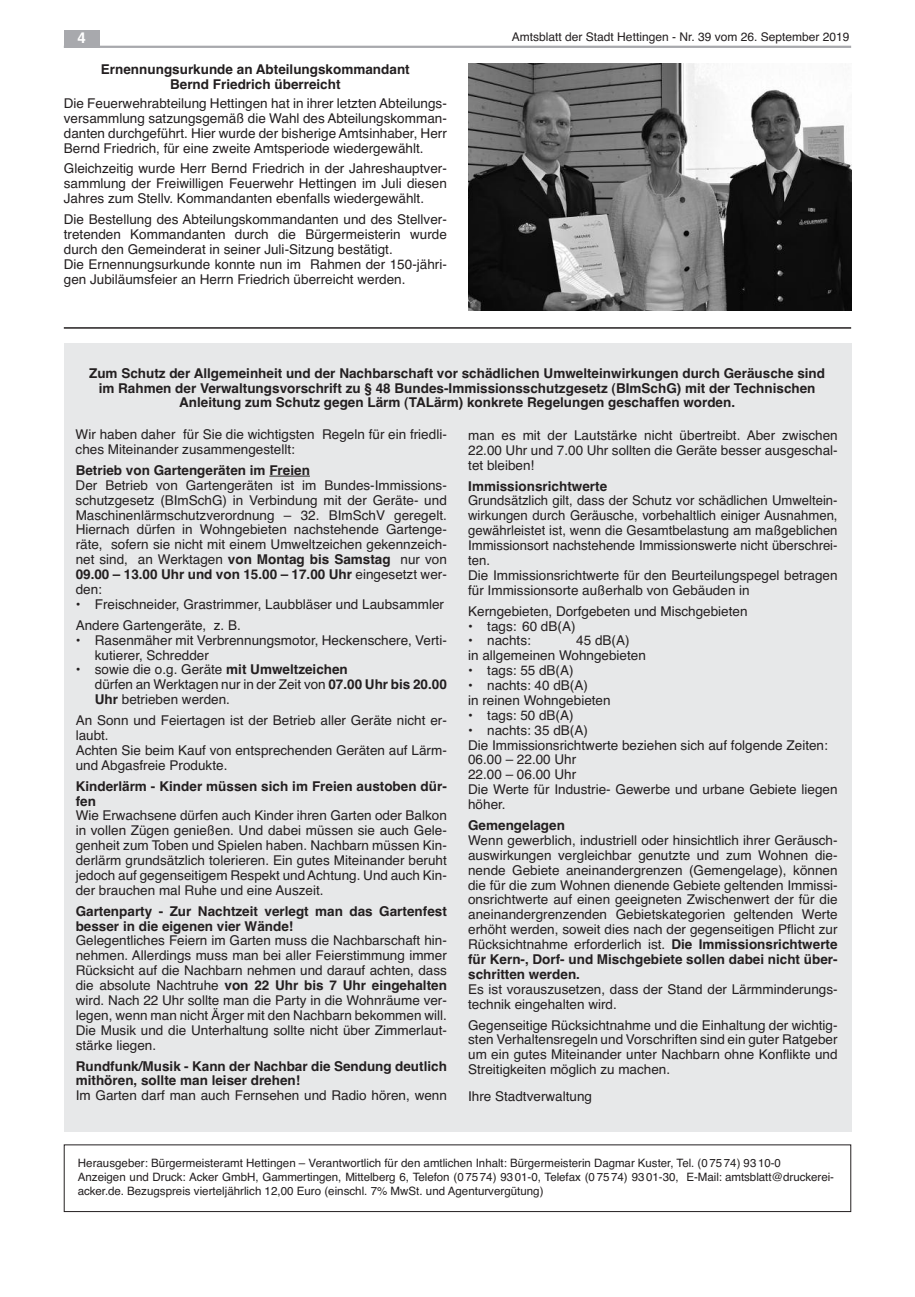
<style>
.page{position:relative;width:915px;height:1297px;background:#fff}
.page>*{position:absolute;margin:0;border:0;box-sizing:border-box;transform-origin:0 0}
.t1{font:700 15px "Helvetica";color:#fff}
.t2{font:13.5px/14.9px "Helvetica";color:#231f20}
.t3{font:700 13.5px/14.9px "Helvetica";color:#231f20}
.t4{font:12px "Helvetica";color:#231f20}
.t5{font:11.55px/13.8px "Helvetica";color:#231f20}
.s1{font-weight:700}
</style>
<div class="page">
<div style="left:64px;top:343px;width:786px;height:788px;background:#e7e8e9"></div>
<div style="left:64px;top:1144px;width:786px;height:68px;border:1px solid #231f20"></div>
<img style="left:468px;top:64px;width:382px;height:246px">
<hr style="left:64px;top:46px;width:786px;height:2px;background:#a8a9ad">
<div style="left:64px;top:30px;width:35px;height:17px;background:#a8a9ad"></div>
<hr style="left:269px;top:476px;width:41px;height:1px;background:#231f20">
<hr style="left:64px;top:327px;width:786px;height:2px;background:#231f20">
<p class="t1" style="left:77px;top:29px;width:10px">4</p>
<p class="t4" style="left:511px;top:30px;width:339px">Amtsblatt der Stadt Hettingen - Nr. 39 vom 26. September 2019</p>
<p class="t3" style="left:101px;top:62px;width:310px;text-align:center">Ernennungsurkunde an Abteilungskommandant<br>Bernd Friedrich überreicht</p>
<p class="t2" style="left:64px;top:96px;width:384px;text-align:justify">Die Feuerwehrabteilung Hettingen hat in ihrer letzten Abteilungs&shy;versammlung satzungsgemäß die Wahl des Abteilungskomman&shy;danten durchgeführt. Hier wurde der bisherige Amtsinhaber, Herr Bernd Friedrich, für eine zweite Amtsperiode wiedergewählt.</p>
<p class="t2" style="left:64px;top:161px;width:384px;text-align:justify">Gleichzeitig wurde Herr Bernd Friedrich in der Jahreshauptver&shy;sammlung der Freiwilligen Feuerwehr Hettingen im Juli diesen Jahres zum Stellv. Kommandanten ebenfalls wiedergewählt.</p>
<p class="t2" style="left:64px;top:212px;width:384px">Die Bestellung des Abteilungskommandanten und des Stellver&shy;tretenden Kommandanten durch die Bürgermeisterin wurde durch den Gemeinderat in seiner Juli-Sitzung bestätigt.<br>Die Ernennungsurkunde konnte nun im Rahmen der 150-jähri&shy;gen Jubiläumsfeier an Herrn Friedrich überreicht werden.</p>
<p class="t3" style="left:89px;top:366px;width:737px;text-align:center">Zum Schutz der Allgemeinheit und der Nachbarschaft vor schädlichen Umwelteinwirkungen durch Geräusche sind im Rahmen der Verwaltungsvorschrift zu § 48 Bundes-Immissionsschutzgesetz (BImSchG) mit der Technischen<br>Anleitung zum Schutz gegen Lärm (TALärm) konkrete Regelungen geschaffen worden.</p>
<p class="t2" style="left:76px;top:427px;width:372px">Wir haben daher für Sie die wichtigsten Regeln für ein friedli&shy;ches Miteinander zusammengestellt:</p>
<p class="t3" style="left:76px;top:463px;width:236px">Betrieb von Gartengeräten im Freien</p>
<p class="t2" style="left:76px;top:478px;width:372px;text-align:justify">Der Betrieb von Gartengeräten ist im Bundes-Immissions&shy;schutzgesetz (BImSchG) in Verbindung mit der Geräte- und Maschinenlärmschutzverordnung – 32. BImSchV geregelt.<br>Hiernach dürfen in Wohngebieten nachstehende Gartenge&shy;räte, sofern sie nicht mit einem Umweltzeichen gekennzeich&shy;net sind, an Werktagen <span class="s1">von Montag bis Samstag</span> nur von <span class="s1">09.00 – 13.00 Uhr und von 15.00 – 17.00 Uhr</span> eingesetzt wer&shy;den:</p>
<p class="t2" style="left:76px;top:594px;width:370px;line-height:20.9px">• Freischneider, Grastrimmer, Laubbläser und Laubsammler<br>Andere Gartengeräte, z. B.</p>
<p class="t2" style="left:95px;top:633px;width:353px;text-indent:-19px">• Rasenmäher mit Verbrennungsmotor, Heckenschere, Verti&shy;kutierer, Schredder</p>
<p class="t2" style="left:95px;top:662px;width:353px;text-indent:-19px">• sowie die o.g. Geräte <span class="s1">mit Umweltzeichen<br></span>dürfen an Werktagen nur in der Zeit von <span class="s1">07.00 Uhr bis 20.00<br>Uhr</span> betrieben werden.</p>
<p class="t2" style="left:76px;top:713px;width:372px">An Sonn und Feiertagen ist der Betrieb aller Geräte nicht er&shy;laubt.<br>Achten Sie beim Kauf von entsprechenden Geräten auf Lärm&shy;und Abgasfreie Produkte.</p>
<p class="t3" style="left:76px;top:778px;width:372px">Kinderlärm - Kinder müssen sich im Freien austoben dür&shy;fen</p>
<p class="t2" style="left:76px;top:808px;width:372px;text-align:justify">Wie Erwachsene dürfen auch Kinder ihren Garten oder Balkon in vollen Zügen genießen. Und dabei müssen sie auch Gele&shy;genheit zum Toben und Spielen haben. Nachbarn müssen Kin&shy;derlärm grundsätzlich tolerieren. Ein gutes Miteinander beruht jedoch auf gegenseitigem Respekt undAchtung. Und auch Kin&shy;der brauchen mal Ruhe und eine Auszeit.</p>
<p class="t3" style="left:76px;top:903px;width:372px">Gartenparty - Zur Nachtzeit verlegt man das Gartenfest besser in die eigenen vier Wände!</p>
<p class="t2" style="left:76px;top:933px;width:372px;text-align:justify">Gelegentliches Feiern im Garten muss die Nachbarschaft hin&shy;nehmen. Allerdings muss man bei aller Feierstimmung immer Rücksicht auf die Nachbarn nehmen und darauf achten, dass die absolute Nachtruhe <span class="s1">von 22 Uhr bis 7 Uhr eingehalten </span>wird. Nach 22 Uhr sollte man die Party in die Wohnräume ver&shy;legen, wenn man nicht Ärger mit den Nachbarn bekommen will.<br>Die Musik und die Unterhaltung sollte nicht über Zimmerlaut&shy;stärke liegen.</p>
<p class="t3" style="left:76px;top:1058px;width:372px">Rundfunk/Musik - Kann der Nachbar die Sendung deutlich mithören, sollte man leiser drehen!</p>
<p class="t2" style="left:76px;top:1088px;width:372px">Im Garten darf man auch Fernsehen und Radio hören, wenn</p>
<p class="t2" style="left:468px;top:428px;width:371px;text-align:justify">man es mit der Lautstärke nicht übertreibt. Aber zwischen 22.00 Uhr und 7.00 Uhr sollten die Geräte besser ausgeschal&shy;tet bleiben!</p>
<p class="t3" style="left:468px;top:478px;width:140px">Immissionsrichtwerte</p>
<p class="t2" style="left:468px;top:493px;width:371px">Grundsätzlich gilt, dass der Schutz vor schädlichen Umweltein&shy;wirkungen durch Geräusche, vorbehaltlich einiger Ausnahmen, gewährleistet ist, wenn die Gesamtbelastung am maßgeblichen Immissionsort nachstehende Immissionswerte nicht überschrei&shy;ten.<br>Die Immissionsrichtwerte für den Beurteilungspegel betragen für Immissionsorte außerhalb von Gebäuden in</p>
<p class="t2" style="left:468px;top:603px;width:281px">Kerngebieten, Dorfgebeten und Mischgebieten</p>
<p class="t2" style="left:468px;top:618px;width:109px">• tags: 60 dB(A)</p>
<p class="t2" style="left:468px;top:633px;width:64px">• nachts:</p>
<p class="t2" style="left:468px;top:633px;width:179px;text-indent:108px">45 dB(A)<br>in allgemeinen Wohngebieten</p>
<p class="t2" style="left:468px;top:663px;width:107px">• tags: 55 dB(A)</p>
<p class="t2" style="left:468px;top:678px;width:144px">• nachts: 40 dB(A)<br>in reinen Wohngebieten</p>
<p class="t2" style="left:468px;top:708px;width:107px">• tags: 50 dB(A)</p>
<p class="t2" style="left:468px;top:723px;width:371px">• nachts: 35 dB(A)<br>Die Immissionsrichtwerte beziehen sich auf folgende Zeiten:<br>06.00 – 22.00 Uhr<br>22.00 – 06.00 Uhr<br>Die Werte für Industrie- Gewerbe und urbane Gebiete liegen höher.</p>
<p class="t3" style="left:468px;top:818px;width:98px">Gemengelagen</p>
<p class="t2" style="left:468px;top:833px;width:371px;text-align:justify">Wenn gewerblich, industriell oder hinsichtlich ihrer Geräusch&shy;auswirkungen vergleichbar genutzte und zum Wohnen die&shy;nende Gebiete aneinandergrenzen (Gemengelage), können die für die zum Wohnen dienende Gebiete geltenden Immissi&shy;onsrichtwerte auf einen geeigneten Zwischenwert der für die aneinandergrenzenden Gebietskategorien geltenden Werte erhöht werden, soweit dies nach der gegenseitigen Pflicht zur Rücksichtnahme erforderlich ist. <span class="s1">Die Immissionsrichtwerte für Kern-, Dorf- und Mischgebiete sollen dabei nicht über&shy;schritten werden.</span></p>
<p class="t2" style="left:468px;top:982px;width:371px">Es ist vorauszusetzen, dass der Stand der Lärmminderungs&shy;technik eingehalten wird.</p>
<p class="t2" style="left:468px;top:1017px;width:371px;text-align:justify">Gegenseitige Rücksichtnahme und die Einhaltung der wichtig&shy;sten Verhaltensregeln und Vorschriften sind ein guter Ratgeber um ein gutes Miteinander unter Nachbarn ohne Konflikte und Streitigkeiten möglich zu machen.</p>
<p class="t2" style="left:468px;top:1089px;width:125px">Ihre Stadtverwaltung</p>
<p class="t5" style="left:78px;top:1156px;width:757px">Herausgeber: Bürgermeisteramt Hettingen – Verantwortlich für den amtlichen Inhalt: Bürgermeisterin Dagmar Kuster, Tel. (0 75 74) 93 10-0<br>Anzeigen und Druck: Acker GmbH, Gammertingen, Mittelberg 6, Telefon (0 75 74) 93 01-0, Telefax (0 75 74) 93 01-30, E-Mail: amtsblatt@druckerei&shy;acker.de. Bezugspreis vierteljährlich 12,00 Euro (einschl. 7% MwSt. und Agenturvergütung)</p>
</div>
